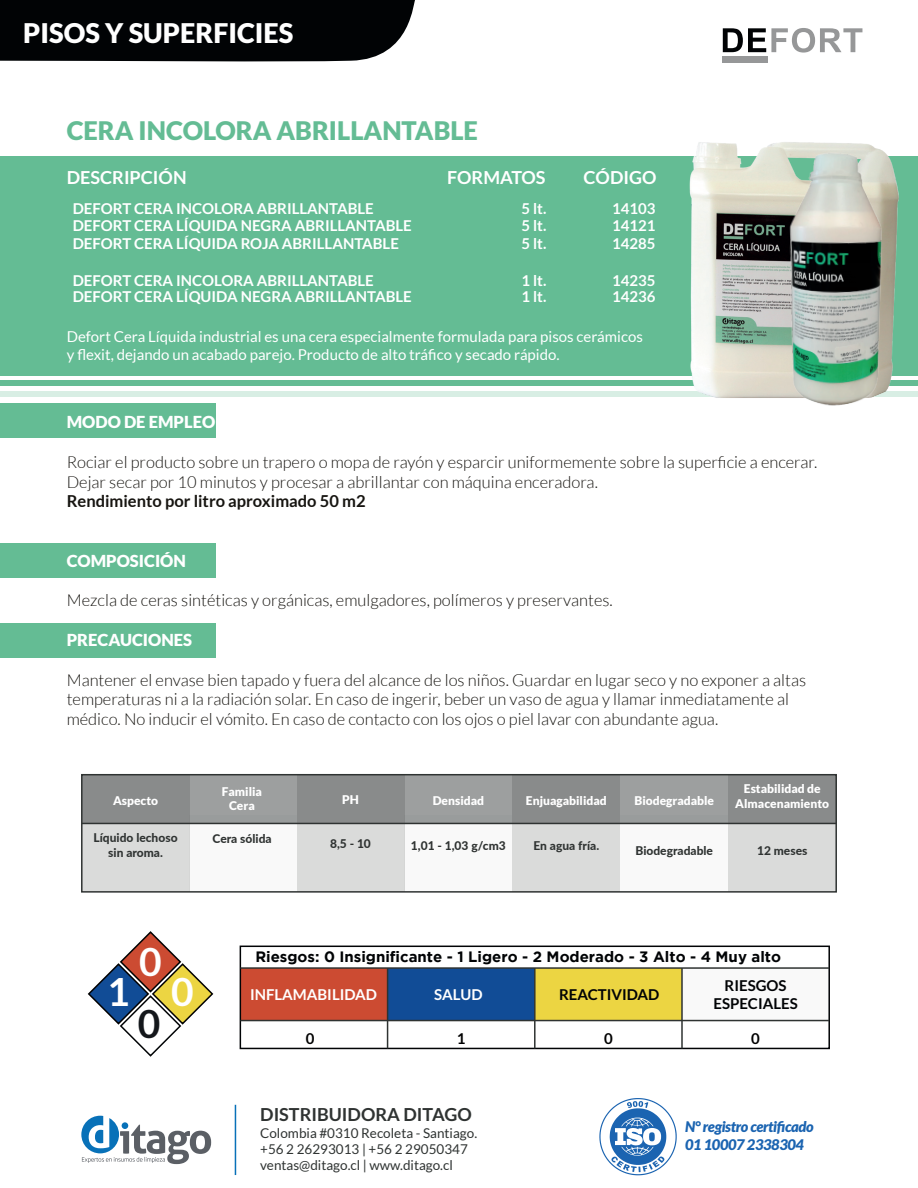
<style>
.page{position:relative;width:918px;height:1188px;background:#fff}
.page>*{position:absolute;margin:0;border:0;box-sizing:border-box;transform-origin:0 0}
.t1{font:700 39px "Lato";color:#fff}
.t2{font:700 39px "Lato";color:#14171b}
.t3{font:900 27px "Lato";color:#fff}
.t4{font:900 25.5px "Lato";color:#64bc94}
.t5{font:700 18px "Lato";color:#fff}
.t6{font:700 18px "Lato";color:#2f3332}
.t7{font:300 16.5px/19.8px "Lato";color:#161410}
.t8{font:900 16.5px "Lato";color:#fff}
.t9{font:700 16.5px "Lato";color:#161410}
.t10{font:700 15px/17.2px "Lato";color:#fff}
.t11{font:15px/18px "Lato";color:#fff}
.t12{font:700 15px "Gotham";color:#010305}
.t13{font:700 15px/18px "Lato";color:#010305;text-align:center}
.t14{font:700 15px "Lato";color:#000001}
.t15{font:italic 900 14.7px/17.5px "Lato";letter-spacing:-.025em;color:#1b64b1}
.t16{font:13.5px/16.2px "Lato";color:#2f3332}
.t17{font:800 12px/14.4px "Lato";color:#2f3332;text-align:center}
.t18{font:900 12px/14.4px "Lato";color:#fff;text-align:center}
</style>
<div class="page">
<div style="left:0;top:403px;width:215px;height:35px;background:#64bc94"></div>
<div style="left:0;top:543px;width:215px;height:35px;background:#64bc94"></div>
<div style="left:0;top:623px;width:215px;height:35px;background:#64bc94"></div>
<div style="left:0;top:380px;width:918px;height:6px;background:#64bc94"></div>
<div style="left:0;top:391px;width:918px;height:6px;background:#d8eee4"></div>
<div style="left:0;top:157px;width:918px;height:219px;background:#64bc94"></div>
<div style="left:0;top:0;width:415px;height:62px;background:#010305"></div>
<div style="left:240px;top:968px;width:148px;height:53px;background:#cc4b32"></div>
<div style="left:388px;top:968px;width:147px;height:53px;background:#114c96"></div>
<div style="left:535px;top:968px;width:147px;height:53px;background:#ecd542"></div>
<div style="left:682px;top:968px;width:147px;height:53px;background:#f9f9f9"></div>
<svg style="left:87px;top:931px;width:127px;height:126px"></svg>
<div style="left:240px;top:946px;width:590px;height:103px;border:2px solid #010305"></div>
<hr style="left:387px;top:968px;width:1px;height:80px;background:#2f3332">
<hr style="left:534px;top:968px;width:2px;height:80px;background:#2f3332">
<hr style="left:681px;top:968px;width:2px;height:80px;background:#2f3332">
<hr style="left:240px;top:967px;width:589px;height:2px;background:#2f3332">
<hr style="left:240px;top:1020px;width:589px;height:1px;background:#2f3332">
<svg style="left:81px;top:1116px;width:130px;height:48px"></svg>
<hr style="left:235px;top:1105px;width:1px;height:70px;background:#0871b8">
<div style="left:82px;top:775px;width:754px;height:48px;background:#9d9f9f"></div>
<svg style="left:84px;top:777px;width:106px;height:113px;background:#b8b9b8"></svg>
<svg style="left:297px;top:777px;width:107px;height:113px;background:#b8b9b8"></svg>
<svg style="left:512px;top:777px;width:108px;height:113px;background:#b8b9b8"></svg>
<svg style="left:728px;top:777px;width:106px;height:113px;background:#b8b9b8"></svg>
<svg style="left:189px;top:815px;width:108px;height:75px"></svg>
<svg style="left:404px;top:815px;width:108px;height:75px"></svg>
<svg style="left:620px;top:822px;width:108px;height:3px"></svg>
<div style="left:81px;top:774px;width:756px;height:119px;border:2px solid #2f3332"></div>
<hr style="left:82px;top:823px;width:754px;height:1px;background:#2f3332">
<svg style="left:723px;top:28px;width:139px;height:25px"></svg>
<div style="left:722px;top:57px;width:45px;height:6px;background:#969798"></div>
<img style="left:660px;top:142px;width:44px;height:252px">
<img style="left:704px;top:142px;width:214px;height:264px">
<svg style="left:599px;top:1098px;width:78px;height:77px"></svg>
<h2 class="t3" style="left:23px;top:17px;width:272px">PISOS Y SUPERFICIES</h2>
<h3 class="t4" style="left:67px;top:116px;width:413px">CERA INCOLORA ABRILLANTABLE</h3>
<p class="t5" style="left:67px;top:167px;width:121px">DESCRIPCIÓN</p>
<p class="t5" style="left:584px;top:167px;width:74px">CÓDIGO</p>
<p class="t10" style="left:522px;top:199px;width:26px">5 lt.</p>
<p class="t10" style="left:612px;top:199px;width:45px">14103</p>
<p class="t5" style="left:447px;top:167px;width:100px">FORMATOS</p>
<p class="t10" style="left:73px;top:200px;width:341px">DEFORT CERA INCOLORA ABRILLANTABLE<br>DEFORT CERA LÍQUIDA NEGRA ABRILLANTABLE</p>
<p class="t10" style="left:522px;top:217px;width:26px">5 lt.</p>
<p class="t10" style="left:612px;top:217px;width:45px">14121</p>
<p class="t10" style="left:73px;top:235px;width:328px">DEFORT CERA LÍQUIDA ROJA ABRILLANTABLE</p>
<p class="t10" style="left:522px;top:235px;width:26px">5 lt.</p>
<p class="t10" style="left:612px;top:235px;width:45px">14285</p>
<p class="t10" style="left:73px;top:272px;width:303px">DEFORT CERA INCOLORA ABRILLANTABLE</p>
<p class="t10" style="left:522px;top:272px;width:26px">1 lt.</p>
<p class="t10" style="left:612px;top:272px;width:45px">14235</p>
<p class="t10" style="left:522px;top:288px;width:26px">1 lt.</p>
<p class="t10" style="left:612px;top:288px;width:45px">14236</p>
<p class="t10" style="left:73px;top:288px;width:341px">DEFORT CERA LÍQUIDA NEGRA ABRILLANTABLE</p>
<p class="t11" style="left:67px;top:328px;width:578px">Defort Cera Líquida industrial es una cera especialmente formulada para pisos cerámicos y flexit, dejando un acabado parejo. Producto de alto tráfico y secado rápido.</p>
<p class="t8" style="left:67px;top:413px;width:150px">MODO DE EMPLEO</p>
<p class="t7" style="left:67px;top:452px;width:752px">Rociar el producto sobre un trapero o mopa de rayón y esparcir uniformemente sobre la superficie a encerar.<br>Dejar secar por 10 minutos y procesar a abrillantar con máquina enceradora.</p>
<p class="t9" style="left:67px;top:492px;width:300px">Rendimiento por litro aproximado 50 m2</p>
<p class="t8" style="left:67px;top:551px;width:121px">COMPOSICIÓN</p>
<p class="t7" style="left:67px;top:591px;width:548px">Mezcla de ceras sintéticas y orgánicas, emulgadores, polímeros y preservantes.</p>
<p class="t8" style="left:67px;top:630px;width:127px">PRECAUCIONES</p>
<p class="t7" style="left:67px;top:670px;width:741px">Mantener el envase bien tapado y fuera del alcance de los niños. Guardar en lugar seco y no exponer a altas temperaturas ni a la radiación solar. En caso de ingerir, beber un vaso de agua y llamar inmediatamente al médico. No inducir el vómito. En caso de contacto con los ojos o piel lavar con abundante agua.</p>
<p class="t18" style="left:113px;top:793px;width:47px">Aspecto</p>
<p class="t18" style="left:222px;top:784px;width:42px">Familia<br>Cera</p>
<p class="t18" style="left:342px;top:792px;width:18px">PH</p>
<p class="t18" style="left:433px;top:793px;width:53px">Densidad</p>
<p class="t18" style="left:526px;top:793px;width:82px">Enjuagabilidad</p>
<p class="t18" style="left:634px;top:793px;width:81px">Biodegradable</p>
<p class="t18" style="left:735px;top:782px;width:95px">Estabilidad de<br>Almacenamiento</p>
<p class="t17" style="left:213px;top:831px;width:61px">Cera sólida</p>
<p class="t17" style="left:330px;top:836px;width:42px">8,5 - 10</p>
<p class="t17" style="left:94px;top:830px;width:86px">Líquido lechoso sin aroma.</p>
<p class="t17" style="left:411px;top:838px;width:96px">1,01 - 1,03 g/cm3</p>
<p class="t17" style="left:534px;top:838px;width:67px">En agua fría.</p>
<p class="t17" style="left:636px;top:843px;width:79px">Biodegradable</p>
<p class="t17" style="left:757px;top:843px;width:52px">12 meses</p>
<h1 class="t1" style="left:107px;top:970px;width:24px">1</h1>
<h1 class="t1" style="left:139px;top:940px;width:24px">0</h1>
<h1 class="t2" style="left:138px;top:1002px;width:24px">0</h1>
<h1 class="t1" style="left:171px;top:970px;width:24px">0</h1>
<p class="t12" style="left:255px;top:948px;width:527px">Riesgos: 0 Insignificante - 1 Ligero - 2 Moderado - 3 Alto - 4 Muy alto</p>
<p class="t10" style="left:250px;top:986px;width:129px">INFLAMABILIDAD</p>
<p class="t10" style="left:434px;top:986px;width:50px">SALUD</p>
<p class="t13" style="left:559px;top:986px;width:102px">REACTIVIDAD</p>
<p class="t13" style="left:713px;top:976px;width:86px">RIESGOS<br>ESPECIALES</p>
<p class="t14" style="left:306px;top:1030px;width:10px">0</p>
<p class="t14" style="left:457px;top:1030px;width:10px">1</p>
<p class="t14" style="left:604px;top:1030px;width:10px">0</p>
<p class="t14" style="left:751px;top:1030px;width:10px">0</p>
<p class="t6" style="left:260px;top:1105px;width:213px">DISTRIBUIDORA DITAGO</p>
<p class="t16" style="left:260px;top:1125px;width:218px">Colombia #0310 Recoleta - Santiago. +56 2 26293013 | +56 2 29050347 ventas@ditago.cl | www.ditago.cl</p>
<p class="t15" style="left:685px;top:1118px;width:130px">N° registro certificado<br>01 10007 2338304</p>
</div>
